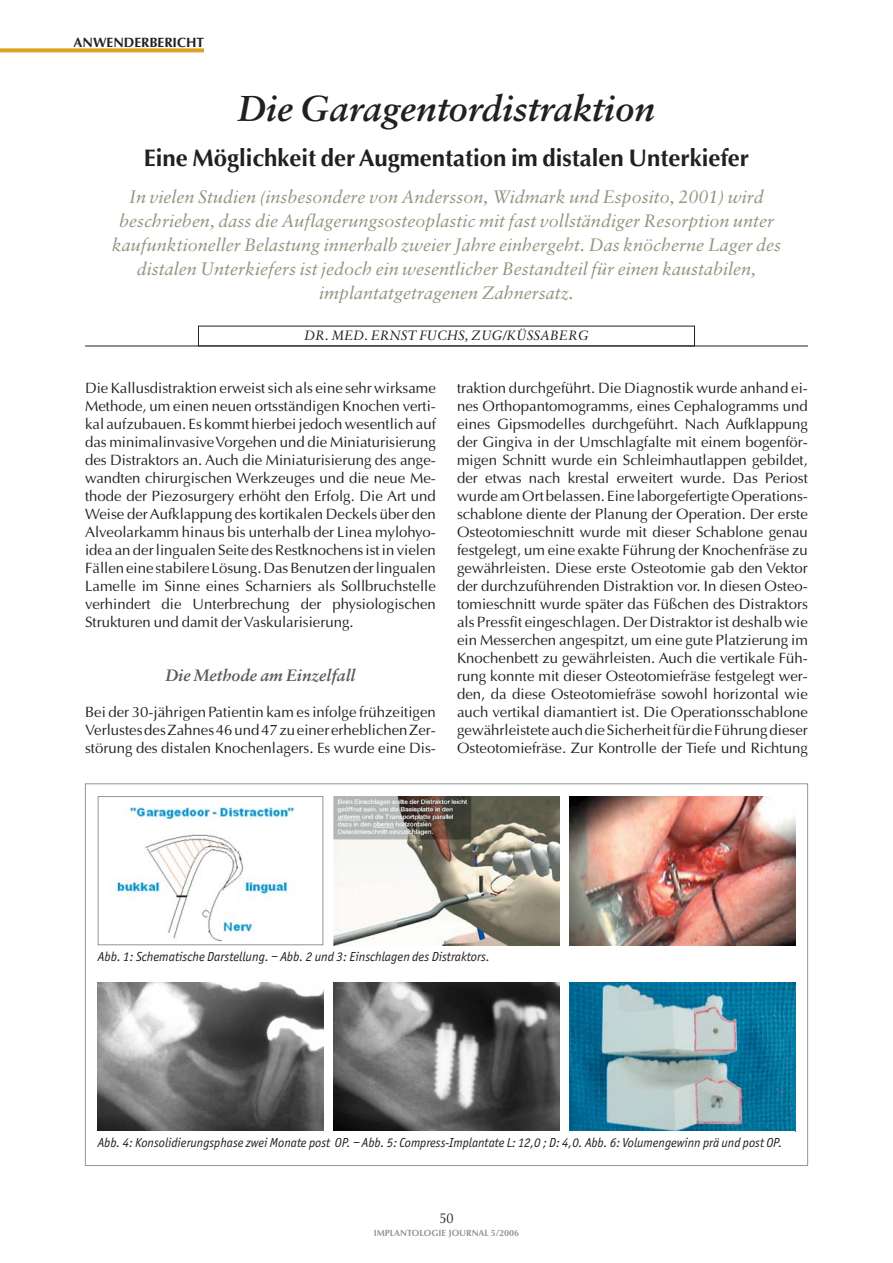
<style>
.page{position:relative;width:893px;height:1263px;background:#fff}
.page>*{position:absolute;margin:0;border:0;box-sizing:border-box;transform-origin:0 0}
.t1{font:italic 700 36px "Sabon";color:#231f20}
.t2{font:700 24px "Optima";color:#231f20}
.t3{font:italic 18px/24px "Sabon";color:#94937f;text-align:center}
.t4{font:italic 700 16.5px "Sabon";color:#58595b}
.t5{font:15px/18px "Optima";color:#231f20;text-align:justify}
.t6{font:14.25px "Optima";color:#231f20;scale:.9 1}
.t7{font:italic 13.5px "Officina Sans";color:#231f20}
.t8{font:italic 13.5px "Sabon";color:#231f20}
.t9{font:700 13.5px "Optima";color:#231f20}
.t10{font:700 9px "Optima";color:#939598}
</style>
<div class="page">
<svg style="left:0;top:48px;width:204px;height:4px"></svg>
<hr style="left:85px;top:346px;width:723px;height:1px;background:#231f20">
<div style="left:198px;top:326px;width:497px;height:20px;border:1px solid #231f20"></div>
<img style="left:116px;top:807px;width:179px;height:135px">
<div style="left:98px;top:796px;width:225px;height:149px;border:1px solid #939598"></div>
<img style="left:334px;top:796px;width:225px;height:149px">
<img style="left:570px;top:796px;width:225px;height:149px">
<img style="left:98px;top:982px;width:225px;height:149px">
<img style="left:334px;top:982px;width:225px;height:149px">
<img style="left:570px;top:982px;width:225px;height:149px">
<p class="t9" style="left:74px;top:37px;width:132px">ANWENDERBERICHT</p>
<h1 class="t1" style="left:238px;top:94px;width:419px">Die Garagentordistraktion</h1>
<h2 class="t2" style="left:144px;top:148px;width:607px">Eine Möglichkeit der Augmentation im distalen Unterkiefer</h2>
<p class="t3" style="left:112px;top:186px;width:671px">In vielen Studien (insbesondere von Andersson, Widmark und Esposito, 2001) wird beschrieben, dass die Auflagerungsosteoplastic mit fast vollständiger Resorption unter kaufunktioneller Belastung innerhalb zweier Jahre einhergeht. Das knöcherne Lager des distalen Unterkiefers ist jedoch ein wesentlicher Bestandteil für einen kaustabilen, implantatgetragenen Zahnersatz.</p>
<p class="t8" style="left:304px;top:330px;width:286px">DR. MED. ERNST FUCHS, ZUG/KÜSSABERG</p>
<p class="t5" style="left:85px;top:380px;width:352px">Die Kallusdistraktion erweist sich als eine sehr wirksame Methode, um einen neuen ortsständigen Knochen verti&shy;kal aufzubauen. Es kommt hierbei jedoch wesentlich auf das minimalinvasive Vorgehen und die Miniaturisierung des Distraktors an. Auch die Miniaturisierung des ange&shy;wandten chirurgischen Werkzeuges und die neue Me&shy;thode der Piezosurgery erhöht den Erfolg. Die Art und Weise der Aufklappung des kortikalen Deckels über den Alveolarkamm hinaus bis unterhalb der Linea mylohyo&shy;idea an der lingualen Seite des Restknochens ist in vielen Fällen eine stabilere Lösung. Das Benutzen der lingualen Lamelle im Sinne eines Scharniers als Sollbruchstelle verhindert die Unterbrechung der physiologischen Strukturen und damit der Vaskularisierung.</p>
<p class="t4" style="left:165px;top:668px;width:192px">Die Methode am Einzelfall</p>
<p class="t5" style="left:85px;top:704px;width:352px">Bei der 30-jährigen Patientin kam es infolge frühzeitigen Verlustes des Zahnes 46 und 47 zu einer erheblichen Zer&shy;störung des distalen Knochenlagers. Es wurde eine Dis-</p>
<p class="t5" style="left:457px;top:380px;width:352px">traktion durchgeführt. Die Diagnostik wurde anhand ei&shy;nes Orthopantomogramms, eines Cephalogramms und eines Gipsmodelles durchgeführt. Nach Aufklappung der Gingiva in der Umschlagfalte mit einem bogenför&shy;migen Schnitt wurde ein Schleimhautlappen gebildet, der etwas nach krestal erweitert wurde. Das Periost wurde am Ort belassen. Eine laborgefertigte Operations&shy;schablone diente der Planung der Operation. Der erste Osteotomieschnitt wurde mit dieser Schablone genau festgelegt, um eine exakte Führung der Knochenfräse zu gewährleisten. Diese erste Osteotomie gab den Vektor der durchzuführenden Distraktion vor. In diesen Osteo&shy;tomieschnitt wurde später das Füßchen des Distraktors als Pressfit eingeschlagen. Der Distraktor ist deshalb wie ein Messerchen angespitzt, um eine gute Platzierung im Knochenbett zu gewährleisten. Auch die vertikale Füh&shy;rung konnte mit dieser Osteotomiefräse festgelegt wer&shy;den, da diese Osteotomiefräse sowohl horizontal wie auch vertikal diamantiert ist. Die Operationsschablone gewährleistete auch die Sicherheit für die Führung dieser Osteotomiefräse. Zur Kontrolle der Tiefe und Richtung</p>
<p class="t7" style="left:98px;top:951px;width:394px">Abb. 1: Schematische Darstellung. – Abb. 2 und 3: Einschlagen des Distraktors.</p>
<p class="t7" style="left:98px;top:1137px;width:686px">Abb. 4: Konsolidierungsphase zwei Monate post OP. – Abb. 5: Compress-Implantate L: 12,0 ; D: 4,0. Abb. 6: Volumengewinn prä und post OP.</p>
<p class="t6" style="left:439px;top:1212px;width:17px">50</p>
<p class="t10" style="left:374px;top:1229px;width:147px">IMPLANTOLOGIE JOURNAL 5/2006</p>
</div>
